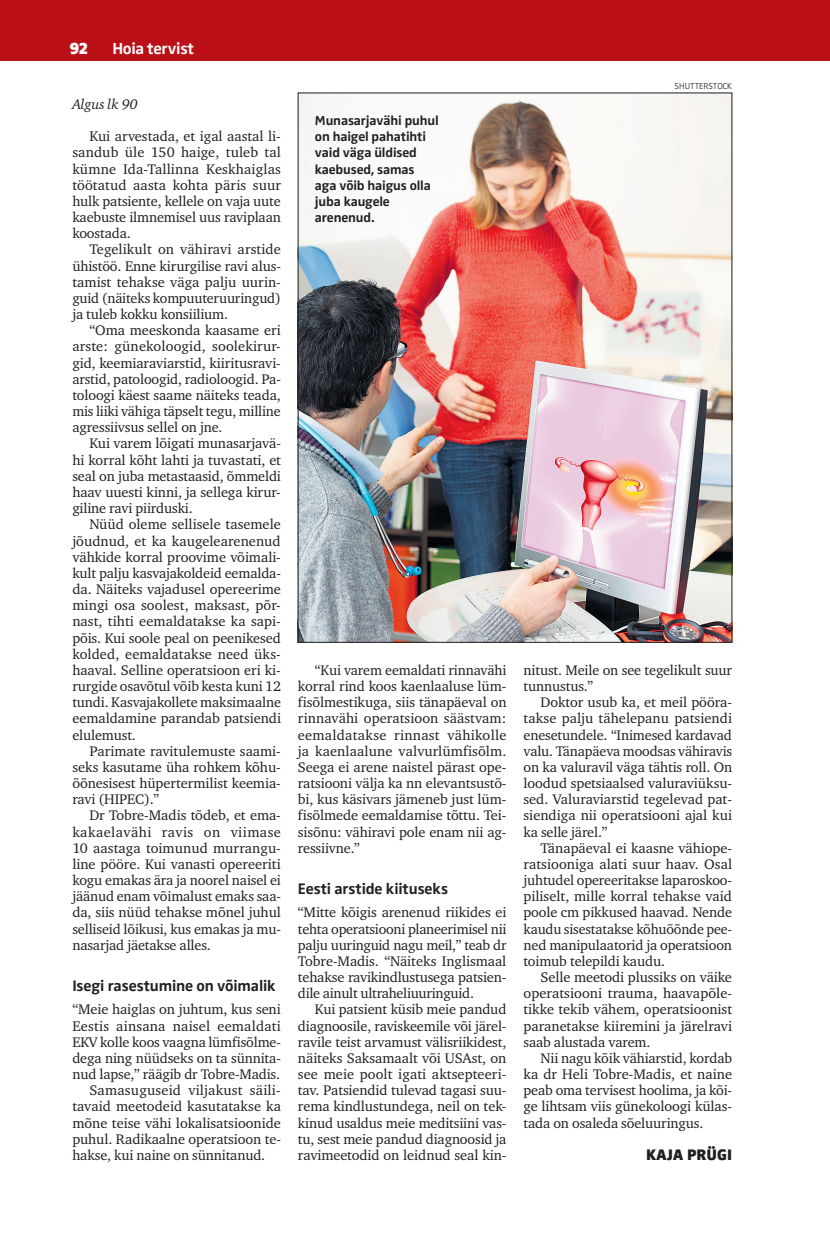
<style>
.page{position:relative;width:830px;height:1234px;background:#fff}
.page>*{position:absolute;margin:0;border:0;box-sizing:border-box;transform-origin:0 0}
.t1{font:700 16.5px "Zwo Pro";letter-spacing:-.02em;color:#fff}
.t2{font:900 16.5px "Zwo Pro";color:#fff}
.t3{font:700 15.75px "Zwo Pro";letter-spacing:-.01em;color:#231f20}
.t4{font:900 15.75px "Zwo Pro";color:#231f20}
.t5{font:14.25px/16.2px "Charter ITC";letter-spacing:-.01em;color:#231f20;text-align:justify}
.t6{font:14.25px "Charter ITC";letter-spacing:.015em;color:#231f20}
.t7{font:italic 14.25px "Charter ITC";letter-spacing:-.01em;color:#231f20}
.t8{font:700 13.5px/16.2px "Zwo Pro";letter-spacing:-.01em;color:#231f20}
.t9{font:300 9px "Zwo Pro";color:#231f20}
</style>
<div class="page">
<div style="left:0;top:0;width:829px;height:60px;background:#bb1018"></div>
<img style="left:300px;top:95px;width:429px;height:545px">
<p class="t2" style="left:70px;top:39px;width:20px">92</p>
<p class="t1" style="left:112px;top:39px;width:83px">Hoia tervist</p>
<p class="t7" style="left:72px;top:95px;width:67px">Algus lk 90</p>
<p class="t5" style="left:72px;top:128px;width:210px;text-indent:17px">Kui arvestada, et igal aastal li&shy;sandub üle 150 haige, tuleb tal kümne Ida-Tallinna Keskhaiglas töötatud aasta kohta päris suur hulk patsiente, kellele on vaja uute kaebuste ilmnemisel uus raviplaan koostada.</p>
<p class="t5" style="left:72px;top:241px;width:210px;text-indent:17px">Tegelikult on vähiravi arstide ühistöö. Enne kirurgilise ravi alus&shy;tamist tehakse väga palju uurin&shy;guid (näiteks kompuuteruuringud) ja tuleb kokku konsiilium.</p>
<p class="t5" style="left:72px;top:322px;width:210px;text-indent:17px">“Oma meeskonda kaasame eri arste: günekoloogid, soolekirur&shy;gid, keemiaraviarstid, kiiritusravi&shy;arstid, patoloogid, radioloogid. Pa&shy;toloogi käest saame näiteks teada, mis liiki vähiga täpselt tegu, milline agressiivsus sellel on jne.</p>
<p class="t5" style="left:72px;top:435px;width:210px;text-indent:17px">Kui varem lõigati munasarjavä&shy;hi korral kõht lahti ja tuvastati, et seal on juba metastaasid, õmmeldi haav uuesti kinni, ja sellega kirur&shy;giline ravi piirduski.</p>
<p class="t5" style="left:72px;top:516px;width:210px;text-indent:17px">Nüüd oleme sellisele tasemele jõudnud, et ka kaugelearenenud vähkide korral proovime võimali&shy;kult palju kasvajakoldeid eemalda&shy;da. Näiteks vajadusel opereerime mingi osa soolest, maksast, põr&shy;nast, tihti eemaldatakse ka sapi&shy;põis. Kui soole peal on peenikesed kolded, eemaldatakse need üks&shy;haaval. Selline operatsioon eri ki&shy;rurgide osavõtul võib kesta kuni 12 tundi. Kasvajakollete maksimaalne eemaldamine parandab patsiendi elulemust.</p>
<p class="t5" style="left:72px;top:742px;width:210px;text-indent:17px">Parimate ravitulemuste saami&shy;seks kasutame üha rohkem kõhu&shy;õõnesisest hüpertermilist keemia&shy;ravi (HIPEC).”</p>
<p class="t5" style="left:72px;top:807px;width:210px;text-indent:17px">Dr Tobre-Madis tõdeb, et ema&shy;kakaelavähi ravis on viimase 10 aastaga toimunud murrangu&shy;line pööre. Kui vanasti opereeriti kogu emakas ära ja noorel naisel ei jäänud enam võimalust emaks saa&shy;da, siis nüüd tehakse mõnel juhul selliseid lõikusi, kus emakas ja mu&shy;nasarjad jäetakse alles.</p>
<p class="t3" style="left:72px;top:976px;width:204px">Isegi rasestumine on võimalik</p>
<p class="t5" style="left:72px;top:1001px;width:210px">“Meie haiglas on juhtum, kus seni</p>
<p class="t6" style="left:72px;top:1016px;width:210px">Eestis ainsana naisel eemaldati</p>
<p class="t5" style="left:72px;top:1033px;width:210px">EKV kolle koos vaagna lümfisõlme-</p>
<p class="t5" style="left:72px;top:1049px;width:210px">dega ning nüüdseks on ta sünnita-</p>
<p class="t5" style="left:72px;top:1065px;width:209px">nud lapse,” räägib dr Tobre-Madis.</p>
<p class="t6" style="left:89px;top:1081px;width:193px">Samasuguseid viljakust säili-</p>
<p class="t5" style="left:72px;top:1098px;width:210px">tavaid meetodeid kasutatakse ka</p>
<p class="t5" style="left:72px;top:1114px;width:210px">mõne teise vähi lokalisatsioonide</p>
<p class="t5" style="left:72px;top:1130px;width:210px">puhul. Radikaalne operatsioon te-</p>
<p class="t5" style="left:72px;top:1146px;width:194px">hakse, kui naine on sünnitanud.</p>
<p class="t8" style="left:315px;top:113px;width:125px">Munasarjavähi puhul on haigel pahatihti vaid väga üldised kaebused, samas aga võib haigus olla juba kaugele arenenud.</p>
<p class="t5" style="left:298px;top:661px;width:210px;text-indent:17px">“Kui varem eemaldati rinnavähi korral rind koos kaenlaaluse lüm&shy;fisõlmestikuga, siis tänapäeval on rinnavähi operatsioon säästvam: eemaldatakse rinnast vähikolle ja kaenlaalune valvurlümfisõlm.<br>Seega ei arene naistel pärast ope&shy;ratsiooni välja ka nn elevantsustõ&shy;bi, kus käsivars jämeneb just lüm&shy;fisõlmede eemaldamise tõttu. Tei&shy;sisõnu: vähiravi pole enam nii ag&shy;ressiivne.”</p>
<p class="t3" style="left:298px;top:879px;width:152px">Eesti arstide kiituseks</p>
<p class="t5" style="left:298px;top:904px;width:210px">“Mitte kõigis arenenud riikides ei tehta operatsiooni planeerimisel nii palju uuringuid nagu meil,” teab dr Tobre-Madis. “Näiteks Inglismaal tehakse ravikindlustusega patsien&shy;dile ainult ultraheliuuringuid.</p>
<p class="t5" style="left:298px;top:1001px;width:210px;text-indent:17px">Kui patsient küsib meie pandud diagnoosile, raviskeemile või järel&shy;ravile teist arvamust välisriikidest, näiteks Saksamaalt või USAst, on see meie poolt igati aktsepteeri&shy;tav. Patsiendid tulevad tagasi suu&shy;rema kindlustundega, neil on tek&shy;kinud usaldus meie meditsiini vas&shy;tu, sest meie pandud diagnoosid ja ravimeetodid on leidnud seal kin-</p>
<p class="t9" style="left:674px;top:80px;width:59px">SHUTTERSTOCK</p>
<p class="t5" style="left:523px;top:661px;width:210px">nitust. Meile on see tegelikult suur tunnustus.”</p>
<p class="t5" style="left:523px;top:694px;width:210px;text-indent:17px">Doktor usub ka, et meil pööra&shy;takse palju tähelepanu patsiendi enesetundele. “Inimesed kardavad valu. Tänapäeva moodsas vähiravis on ka valuravil väga tähtis roll. On loodud spetsiaalsed valuraviüksu&shy;sed. Valuraviarstid tegelevad pat&shy;siendiga nii operatsiooni ajal kui ka selle järel.”</p>
<p class="t5" style="left:523px;top:839px;width:210px;text-indent:17px">Tänapäeval ei kaasne vähiope&shy;ratsiooniga alati suur haav. Osal juhtudel opereeritakse laparoskoo&shy;piliselt, mille korral tehakse vaid poole cm pikkused haavad. Nende kaudu sisestatakse kõhuõõnde pee&shy;ned manipulaatorid ja operatsioon toimub telepildi kaudu.</p>
<p class="t5" style="left:523px;top:968px;width:210px;text-indent:17px">Selle meetodi plussiks on väike operatsiooni trauma, haavapõle&shy;tikke tekib vähem, operatsioonist paranetakse kiiremini ja järelravi saab alustada varem.</p>
<p class="t5" style="left:523px;top:1049px;width:210px;text-indent:17px">Nii nagu kõik vähiarstid, kordab ka dr Heli Tobre-Madis, et naine peab oma tervisest hoolima, ja kõi&shy;ge lihtsam viis günekoloogi külas&shy;tada on osaleda sõeluuringus.</p>
<p class="t4" style="left:645px;top:1144px;width:87px">KAJA PRÜGI</p>
</div>
